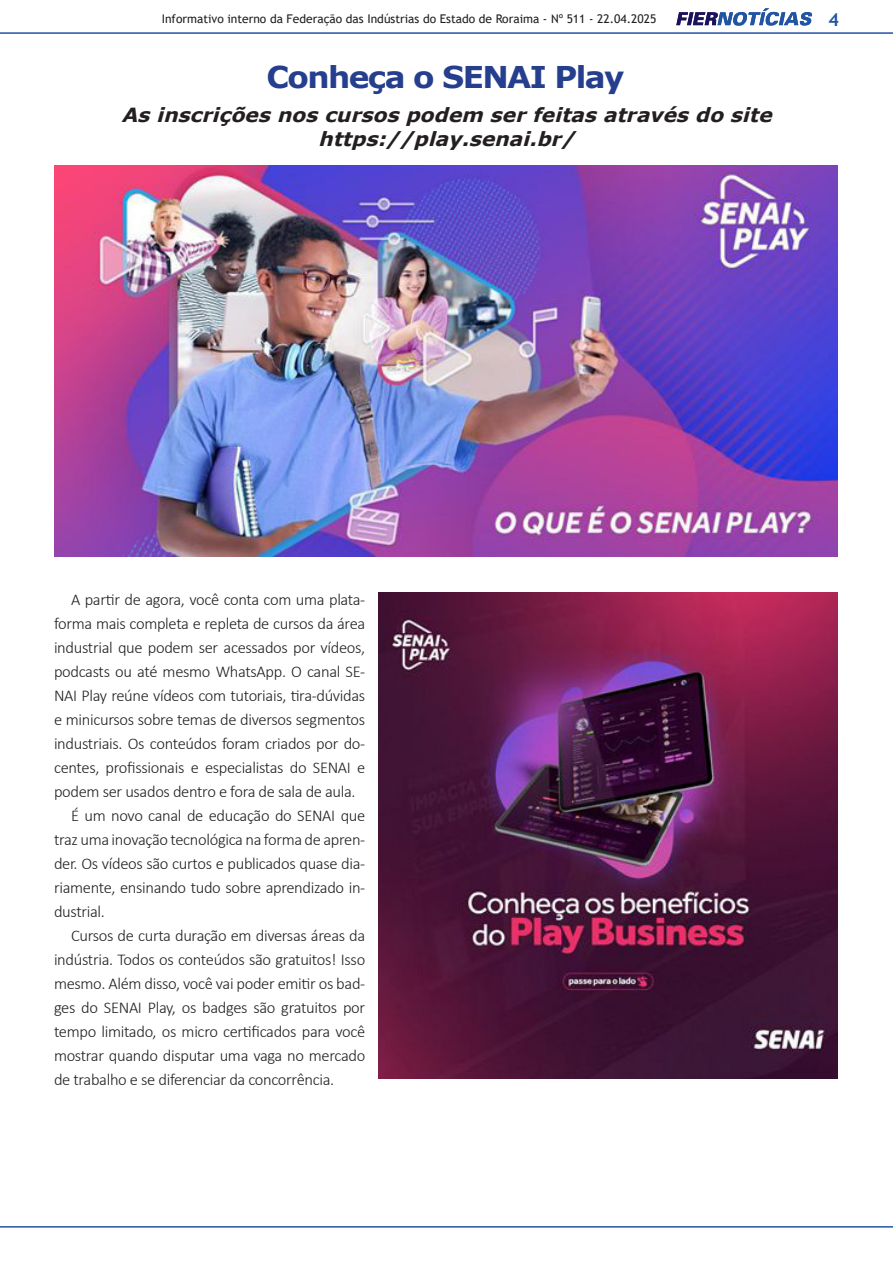
<style>
.page{position:relative;width:893px;height:1263px;background:#fff}
.page>*{position:absolute;margin:0;border:0;box-sizing:border-box;transform-origin:0 0}
.t1{font:700 30px "Verdana";letter-spacing:-.05em;color:#253f8e;scale:1.04 1}
.t2{font:italic 700 19.5px "Verdana";color:#231f20;scale:1.04 1}
.t3{font:700 18px "Trebuchet MS";color:#2254a4}
.t4{font:300 16.5px/24px "Calibri";letter-spacing:-.02em;color:#231f20;text-align:justify}
.t5{font:12px "Trebuchet MS";color:#231f20}
</style>
<div class="page">
<img style="left:378px;top:592px;width:459px;height:486px">
<img style="left:54px;top:165px;width:783px;height:392px">
<hr style="left:0;top:1226px;width:893px;height:1px;background:#2254a4">
<svg style="left:676px;top:8px;width:136px;height:18px"></svg>
<hr style="left:0;top:32px;width:893px;height:2px;background:#2254a4">
<p class="t5" style="left:162px;top:11px;width:496px">Informativo interno da Federação das Indústrias do Estado de Roraima - Nº 511 - 22.04.2025</p>
<p class="t3" style="left:828px;top:8px;width:12px">4</p>
<p class="t1" style="left:267px;top:56px;width:346px">Conheça o SENAI Play</p>
<p class="t2" style="left:121px;top:101px;width:634px">Asinscriçõesnoscursospodem serfeitasatravésdo site</p>
<p class="t2" style="left:318px;top:125px;width:255px">https://play.senai.br/</p>
<p class="t4" style="left:54px;top:587px;width:313px;text-indent:17px">A partir de agora, você conta com uma plata&shy;forma mais completa e repleta de cursos da área industrial que podem ser acessados por vídeos, podcasts ou até mesmo WhatsApp. O canal SE-NAI Play reúne vídeos com tutoriais, tira-dúvidas e minicursos sobre temas de diversos segmentos industriais. Os conteúdos foram criados por do&shy;centes, profissionais e especialistas do SENAI e podem ser usados dentro e fora de sala de aula.</p>
<p class="t4" style="left:54px;top:803px;width:313px;text-indent:17px">É um novo canal de educação do SENAI que traz uma inovação tecnológica na forma de apren&shy;der. Os vídeos são curtos e publicados quase dia&shy;riamente, ensinando tudo sobre aprendizado in&shy;dustrial.</p>
<p class="t4" style="left:54px;top:923px;width:313px;text-indent:17px">Cursos de curta duração em diversas áreas da indústria. Todos os conteúdos são gratuitos! Isso mesmo. Além disso, você vai poder emitir os bad&shy;ges do SENAI Play, os badges são gratuitos por tempo limitado, os micro certificados para você mostrar quando disputar uma vaga no mercado de trabalho e se diferenciar da concorrência.</p>
</div>
